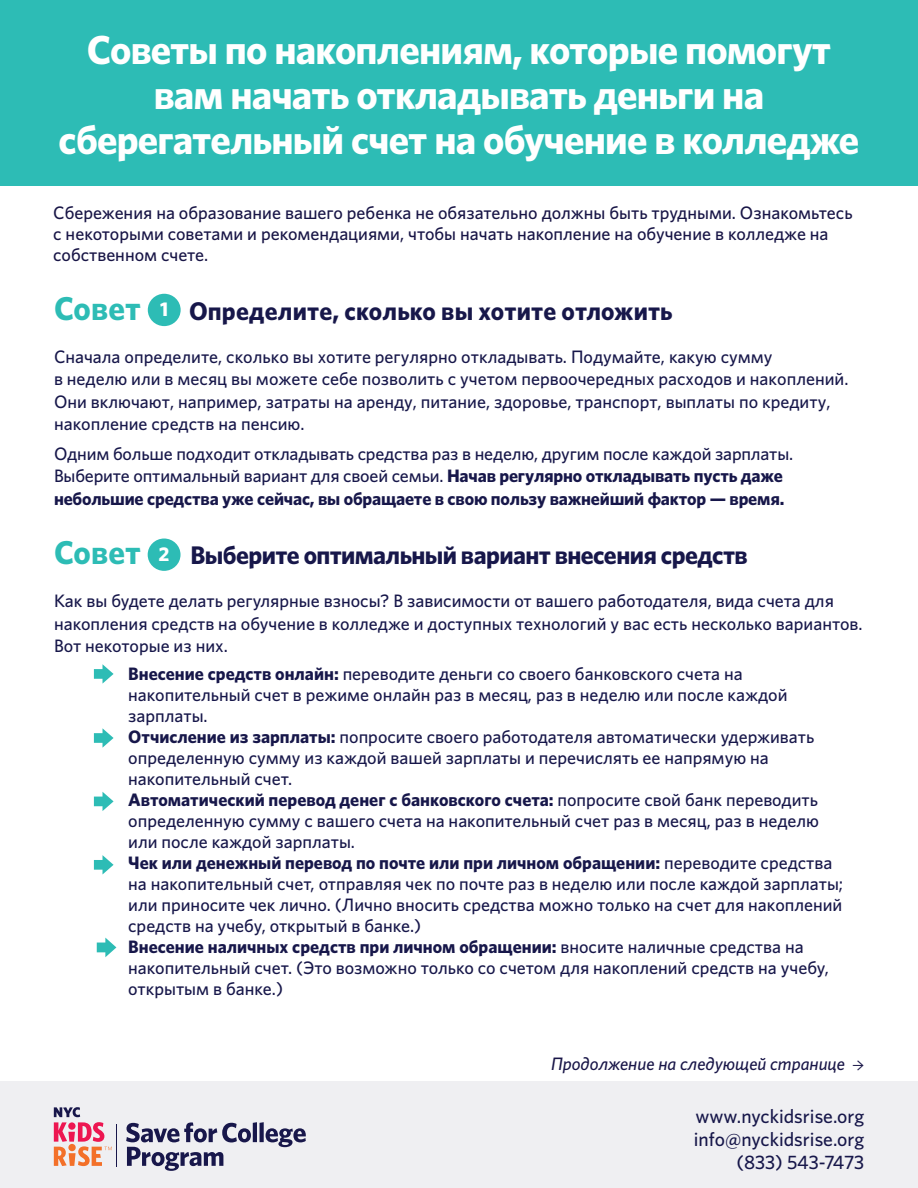
<style>
.page{position:relative;width:918px;height:1188px;background:#fff}
.page>*{position:absolute;margin:0;border:0;box-sizing:border-box;transform-origin:0 0}
.t1{font:700 40.5px/45px "Whitney";letter-spacing:-.02em;color:#fff;text-align:center}
.t2{font:700 33px "Whitney";letter-spacing:.005em;color:#2dbcb5}
.t3{font:700 25.5px "Whitney";letter-spacing:-.02em;color:#17174a}
.t4{font:700 25.5px "Whitney";letter-spacing:.005em;color:#17174a}
.Body_Text_1{font:700 19.95px "Whitney";color:#fff}
.t5{font:500 19.5px "Whitney";color:#17174a}
.Body_Text_1-2{font:500 18px/21px "Whitney";color:#17174a}
.t6{font:500 18px/21px "Whitney";color:#181546}
.t7{font:italic 500 18px "Whitney";color:#191648}
.s1{font-weight:700}
.s2{font-family:"Minion Pro";font-weight:400;font-style:normal}
</style>
<div class="page">
<div style="left:148px;top:294px;width:33px;height:32px;background:#2dbcb5;border-radius:50%"></div>
<div style="left:148px;top:539px;width:33px;height:32px;background:#2dbcb5;border-radius:50%"></div>
<svg style="left:94px;top:728px;width:20px;height:20px"></svg>
<svg style="left:94px;top:664px;width:20px;height:20px"></svg>
<svg style="left:94px;top:792px;width:20px;height:19px"></svg>
<svg style="left:94px;top:855px;width:20px;height:19px"></svg>
<div style="left:0;top:0;width:918px;height:186px;background:#2dbcb5"></div>
<svg style="left:97px;top:938px;width:19px;height:19px"></svg>
<div style="left:0;top:1081px;width:918px;height:107px;background:#efeff2"></div>
<svg style="left:54px;top:1107px;width:58px;height:59px"></svg>
<hr style="left:116px;top:1124px;width:1px;height:43px;background:#18174b">
<svg style="left:126px;top:1122px;width:180px;height:49px"></svg>
<p class="t1" style="left:59px;top:27px;width:802px">Советы по накоплениям, которые помогут вам начать откладывать деньги на сберегательный счет на обучение в колледже</p>
<p class="t6" style="left:53px;top:202px;width:801px">Сбережения на образование вашего ребенка не обязательно должны быть трудными. Ознакомьтесь с некоторыми советами и рекомендациями, чтобы начать накопление на обучение в колледже на собственном счете.</p>
<p class="t2" style="left:54px;top:286px;width:88px">Совет</p>
<p class="t4" style="left:189px;top:294px;width:485px">Определите, сколько вы хотите отложить</p>
<p class="Body_Text_1-2" style="left:54px;top:345px;width:796px;line-height:22.5px">Сначала определите, сколько вы хотите регулярно откладывать. Подумайте, какую сумму<br>в неделю или в месяц вы можете себе позволить с учетом первоочередных расходов и накоплений.<br>Они включают, например, затраты на аренду, питание, здоровье, транспорт, выплаты по кредиту, накопление средств на пенсию.</p>
<p class="Body_Text_1-2" style="left:54px;top:442px;width:741px;line-height:22.5px">Одним больше подходит откладывать средства раз в неделю, другим после каждой зарплаты.<br>Выберите оптимальный вариант для своей семьи. <span class="s1">Начав регулярно откладывать пусть даже небольшие средства уже сейчас, вы обращаете в свою пользу важнейший фактор — время.</span></p>
<p class="t2" style="left:54px;top:531px;width:88px">Совет</p>
<p class="t3" style="left:190px;top:538px;width:559px">Выберите оптимальный вариант внесения средств</p>
<p class="Body_Text_1-2" style="left:54px;top:589px;width:810px;line-height:22.5px">Как вы будете делать регулярные взносы? В зависимости от вашего работодателя, вида счета для накопления средств на обучение в колледже и доступных технологий у вас есть несколько вариантов.<br>Вот некоторые из них.</p>
<p class="Body_Text_1-2" style="left:128px;top:663px;width:661px"><span class="s1">Внесение средств онлайн:</span> переводите деньги со своего банковского счета на накопительный счет в режиме онлайн раз в месяц, раз в неделю или после каждой зарплаты.</p>
<p class="Body_Text_1-2" style="left:128px;top:726px;width:688px"><span class="s1">Отчисление из зарплаты:</span> попросите своего работодателя автоматически удерживать определенную сумму из каждой вашей зарплаты и перечислять ее напрямую на накопительный счет.</p>
<p class="Body_Text_1-2" style="left:128px;top:789px;width:692px;text-align:justify"><span class="s1">Автоматический перевод денег с банковского счета:</span> попросите свой банк переводить определенную сумму с вашего счета на накопительный счет раз в месяц, раз в неделю или после каждой зарплаты.</p>
<p class="Body_Text_1-2" style="left:128px;top:852px;width:716px"><span class="s1">Чек или денежный перевод по почте или при личном обращении:</span> переводите средства на накопительный счет, отправляя чек по почте раз в неделю или после каждой зарплаты; или приносите чек лично. (Лично вносить средства можно только на счет для накоплений средств на учебу, открытый в банке.)</p>
<p class="Body_Text_1-2" style="left:128px;top:936px;width:702px"><span class="s1">Внесение наличных средств при личном обращении:</span> вносите наличные средства на накопительный счет. (Это возможно только со счетом для накоплений средств на учебу, открытым в банке.)</p>
<p class="Body_Text_1" style="left:160px;top:296px;width:10px">1</p>
<p class="Body_Text_1" style="left:159px;top:541px;width:13px">2</p>
<p class="t7" style="left:551px;top:1052px;width:315px">Продолжение на следующей странице <span class="s2">→</span></p>
<p class="t5" style="left:695px;top:1103px;width:170px">www.nyckidsrise.org</p>
<p class="t5" style="left:694px;top:1126px;width:172px">info@nyckidsrise.org</p>
<p class="t5" style="left:736px;top:1150px;width:129px">(833) 543-7473</p>
</div>
